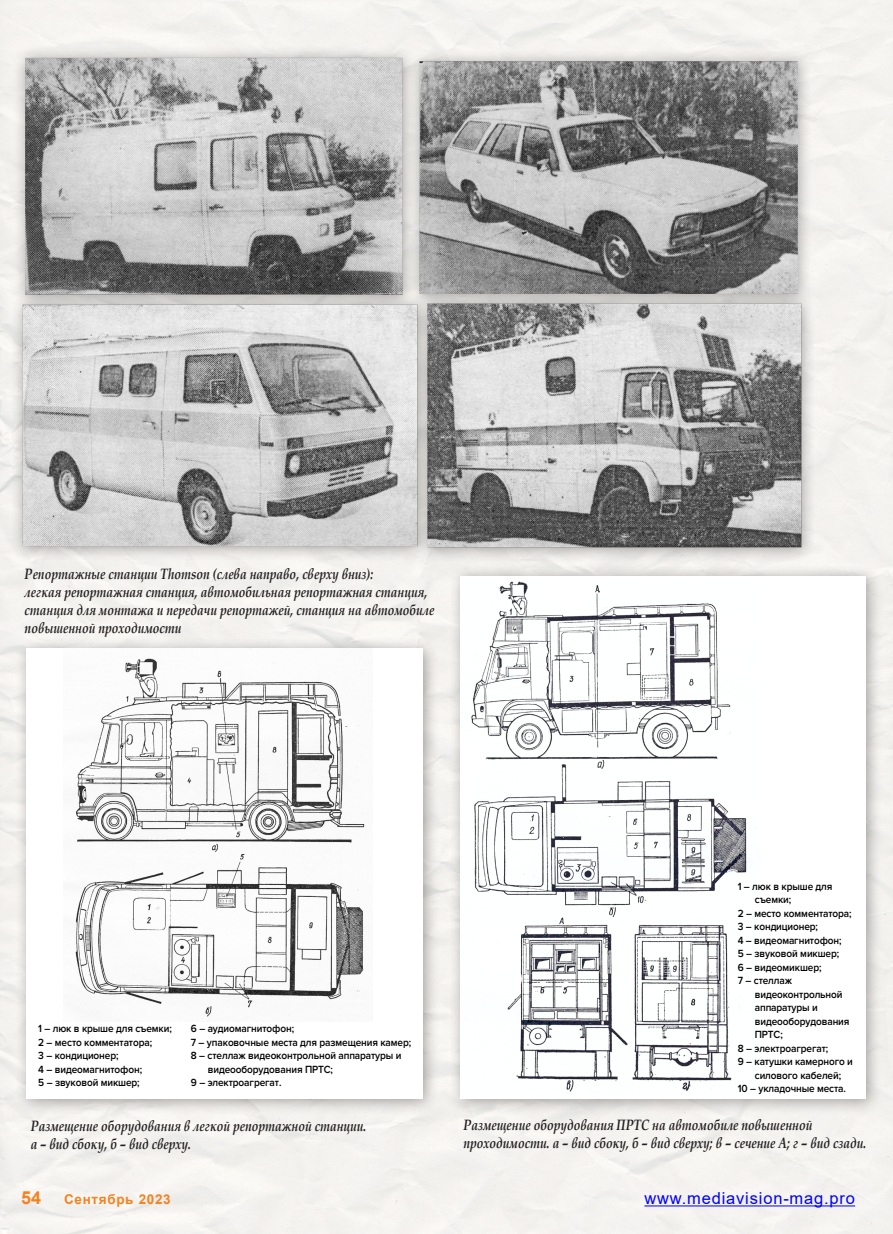
<style>
.page{position:relative;width:893px;height:1234px;background:#fff}
.page>*{position:absolute;margin:0;border:0;box-sizing:border-box;transform-origin:0 0}
.t1{font:700 18px "Arial";color:#f58220}
.t2{font:16.5px "Arial";letter-spacing:.05em;color:#00f}
.t3{font:italic 700 15px/18px "Book Antiqua";color:#231f20;scale:.8 1}
.t4{font:700 13.5px "Arial";letter-spacing:.05em;color:#f58220}
.t5{font:600 10.8px/13.5px "Proxima Nova";letter-spacing:-.01em;color:#000;scale:.93 1}
</style>
<div class="page">
<div style="left:10px;top:46px;width:807px;height:517px;background:#231f20;opacity:.4"></div>
<img style="left:20px;top:53px;width:786px;height:500px">
<div style="left:448px;top:564px;width:434px;height:550px;background:#231f20;opacity:.4"></div>
<div style="left:461px;top:576px;width:405px;height:522px;background:#fff"></div>
<img style="left:471px;top:581px;width:286px;height:511px">
<div style="left:14px;top:636px;width:425px;height:478px;background:#231f20;opacity:.4"></div>
<div style="left:27px;top:648px;width:396px;height:450px;background:#fff"></div>
<img style="left:75px;top:658px;width:296px;height:359px">
<hr style="left:644px;top:1205px;width:211px;height:1px;background:#00f">
<h3 class="t3" style="left:25px;top:565px;width:514px">Репортажные станции Thomson (слева направо, сверху вниз):<br>легкая репортажная станция, автомобильная репортажная станция, станция для монтажа и передачи репортажей, станция на автомобиле повышенной проходимости</h3>
<p class="t5" style="left:38px;top:1021px;width:145px">1 – люк в крыше для съемки;<br>2 – место комментатора;<br>3 – кондиционер;<br>4 – видеомагнитофон;<br>5 – звуковой микшер;</p>
<p class="t5" style="left:191px;top:1021px;width:112px">6 – аудиомагнитофон;</p>
<p class="t5" style="left:191px;top:1035px;width:238px">7 – упаковочные места для размещения камер;</p>
<p class="t5" style="left:191px;top:1048px;width:228px">8 – стеллаж видеоконтрольной аппаратуры и</p>
<p class="t5" style="left:208px;top:1062px;width:136px">видеооборудования ПРТС;</p>
<p class="t5" style="left:191px;top:1075px;width:99px">9 – электроагрегат.</p>
<h3 class="t3" style="left:31px;top:1116px;width:421px">Размещение оборудования в легкой репортажной станции. а – вид сбоку, б – вид сверху.</h3>
<p class="t5" style="left:738px;top:879px;width:103px">1 – люк в крыше для</p>
<p class="t5" style="left:755px;top:892px;width:41px">съемки;</p>
<p class="t5" style="left:738px;top:906px;width:124px">2 – место комментатора;</p>
<p class="t5" style="left:738px;top:919px;width:88px">3 – кондиционер;</p>
<p class="t5" style="left:738px;top:933px;width:113px">4 – видеомагнитофон;</p>
<p class="t5" style="left:738px;top:946px;width:111px">5 – звуковой микшер;</p>
<p class="t5" style="left:738px;top:960px;width:92px">6 – видеомикшер;</p>
<p class="t5" style="left:738px;top:973px;width:60px">7 – стеллаж</p>
<p class="t5" style="left:755px;top:987px;width:96px">видеоконтрольной</p>
<p class="t5" style="left:755px;top:1000px;width:69px">аппаратуры и</p>
<p class="t5" style="left:755px;top:1014px;width:103px">видеооборудования</p>
<p class="t5" style="left:755px;top:1027px;width:32px">ПРТС;</p>
<p class="t5" style="left:738px;top:1041px;width:99px">8 – электроагрегат;</p>
<p class="t5" style="left:738px;top:1054px;width:125px">9 – катушки камерного и</p>
<p class="t5" style="left:755px;top:1068px;width:94px">силового кабелей;</p>
<p class="t5" style="left:738px;top:1081px;width:118px">10 – укладочные места.</p>
<h3 class="t3" style="left:463px;top:1115px;width:505px">Размещение оборудования ПРТС на автомобиле повышенной проходимости. а – вид сбоку, б – вид сверху; в – сечение А; г – вид сзади.</h3>
<h1 class="t1" style="left:21px;top:1184px;width:22px">54</h1>
<p class="t4" style="left:64px;top:1189px;width:108px">Сентябрь 2023</p>
<h2 class="t2" style="left:644px;top:1186px;width:212px">www.mediavision-mag.pro</h2>
</div>
